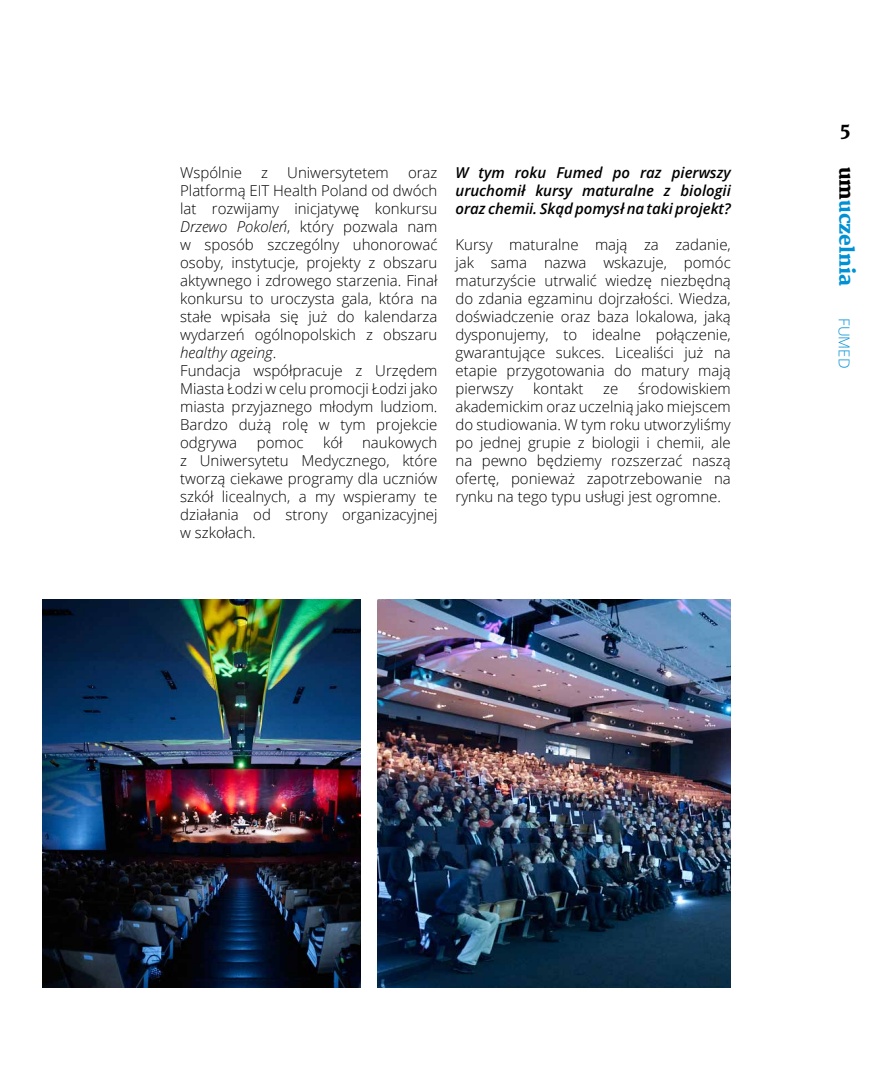
<style>
.page{position:relative;width:893px;height:1085px;background:#fff}
.page>*{position:absolute;margin:0;border:0;box-sizing:border-box;transform-origin:0 0}
.t1{font:800 19.5px "Merriweather";color:#0091d5}
.t2{font:800 18.45px "Merriweather";color:#000}
.t3{font:300 15px/18px "Open Sans";color:#000;text-align:justify}
.t4{font:italic 600 15px/18px "Open Sans";color:#000;text-align:justify}
.t5{font:300 15px "Open Sans";color:#0091d5}
.s1{font-style:italic}
.s2{color:#000}
</style>
<div class="page">
<img style="left:43px;top:599px;width:317px;height:388px">
<img style="left:378px;top:599px;width:353px;height:388px">
<p class="t3" style="left:180px;top:163px;width:63px">Wspólnie</p>
<p class="t3" style="left:261px;top:163px;width:8px">z</p>
<p class="t3" style="left:287px;top:163px;width:103px">Uniwersytetem</p>
<p class="t3" style="left:180px;top:163px;width:259px;text-align:left;text-indent:228px">oraz<br>Platformą EIT Health Poland od dwóch lat rozwijamy inicjatywę konkursu<br><span class="s1">Drzewo Pokoleń</span>, który pozwala nam w sposób szczególny uhonorować osoby, instytucje, projekty z obszaru aktywnego i zdrowego starzenia. Finał konkursu to uroczysta gala, która na stałe wpisała się już do kalendarza wydarzeń ogólnopolskich z obszaru <span class="s1">healthy ageing</span>.<br>Fundacja współpracuje z Urzędem<br>Miasta Łodzi w celu promocji Łodzi jako miasta przyjaznego młodym ludziom.<br>Bardzo dużą rolę w tym projekcie odgrywa</p>
<p class="t3" style="left:257px;top:433px;width:48px">pomoc</p>
<p class="t3" style="left:323px;top:433px;width:21px">kół</p>
<p class="t3" style="left:180px;top:433px;width:259px;text-indent:182px">naukowych z Uniwersytetu Medycznego, które tworzą ciekawe programy dla uczniów szkół licealnych, a my wspieramy te działania od strony organizacyjnej w szkołach.</p>
<p class="t4" style="left:455px;top:163px;width:277px">W tym roku Fumed po raz pierwszy uruchomił kursy maturalne z biologii oraz chemii. Skąd pomysł na taki projekt?</p>
<p class="t3" style="left:455px;top:235px;width:277px">Kursy maturalne mają za zadanie, jak sama nazwa wskazuje, pomóc maturzyście utrwalić wiedzę niezbędną do zdania egzaminu dojrzałości. Wiedza, doświadczenie oraz baza lokalowa, jaką dysponujemy, to idealne połączenie, gwarantujące sukces. Licealiści już na etapie przygotowania do matury mają pierwszy</p>
<p class="t3" style="left:455px;top:379px;width:277px;text-indent:183px">środowiskiem akademickim oraz uczelnią jako miejscem do studiowania. W tym roku utworzyliśmy po jednej grupie z biologii i chemii, ale na pewno będziemy rozszerzać naszą ofertę, ponieważ zapotrzebowanie na rynku na tego typu usługi jest ogromne.</p>
<p class="t3" style="left:533px;top:379px;width:52px">kontakt</p>
<p class="t3" style="left:603px;top:379px;width:17px">ze</p>
<p class="t2" style="left:840px;top:119px;width:12px">5</p>
<h1 class="t1" style="left:858px;top:166px;width:121px;rotate:90deg"><span class="s2">um</span>uczelnia</h1>
<p class="t5" style="left:855px;top:318px;width:52px;rotate:90deg">FUMED</p>
</div>
